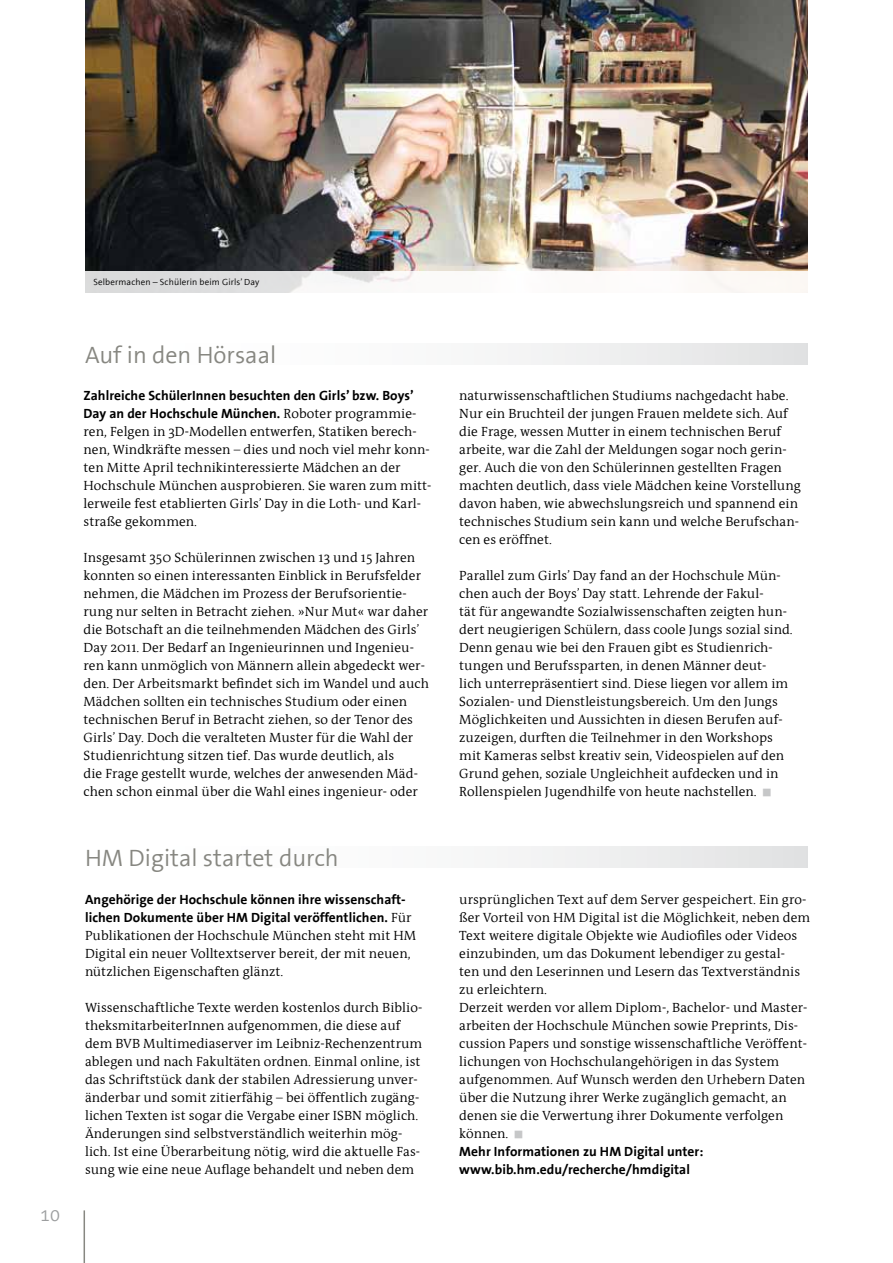
<style>
.page{position:relative;width:893px;height:1263px;background:#fff}
.page>*{position:absolute;margin:0;border:0;box-sizing:border-box;transform-origin:0 0}
.t1{font:24px "FHM The Sans";color:#878781}
.t2{font:18px "FHM The Sans";color:#9c9e9f}
.t3{font:13.5px/18px "FHM Antiqua";letter-spacing:.005em;color:#000}
.t4{font:9px "FHM The Sans";letter-spacing:.015em;color:#000}
.s1{font-weight:700}
.s2{color:#c6c7c8}
</style>
<div class="page">
<hr style="left:84px;top:1210px;width:1px;height:53px;background:#878781">
<img style="left:85px;top:0;width:723px;height:271px">
<div style="left:85px;top:343px;width:723px;height:21px;background:linear-gradient(to right,#fff,#e5e6e6)"></div>
<div style="left:85px;top:846px;width:723px;height:21px;background:linear-gradient(to right,#fff,#e5e6e6)"></div>
<svg style="left:85px;top:271px;width:723px;height:22px;fill:#fbf8f6"></svg>
<h2 class="t2" style="left:40px;top:1206px;width:21px">10</h2>
<p class="t4" style="left:94px;top:277px;width:167px">Selbermachen – Schülerin beim Girls’ Day</p>
<h1 class="t1" style="left:85px;top:342px;width:193px">Auf in den Hörsaal</h1>
<p class="t3" style="left:84px;top:387px;width:349px"><span class="s1">Zahlreiche SchülerInnen besuchten den Girls’ bzw. Boys’ Day an der Hochschule München.</span> Roboter programmie&shy;ren, Felgen in 3D-Modellen entwerfen, Statiken berech&shy;nen, Windkräfte messen – dies und noch viel mehr konn&shy;ten Mitte April technikinteressierte Mädchen an der Hochschule München ausprobieren. Sie waren zum mitt&shy;lerweile fest etablierten Girls’ Day in die Loth- und Karl&shy;straße gekommen.</p>
<p class="t3" style="left:84px;top:549px;width:347px">Insgesamt 350 Schülerinnen zwischen 13 und 15 Jahren konnten so einen interessanten Einblick in Berufsfelder nehmen, die Mädchen im Prozess der Berufsorientie&shy;rung nur selten in Betracht ziehen. »Nur Mut« war daher die Botschaft an die teilnehmenden Mädchen des Girls’ Day 2011. Der Bedarf an Ingenieurinnen und Ingenieu&shy;ren kann unmöglich von Männern allein abgedeckt wer&shy;den. Der Arbeitsmarkt befindet sich im Wandel und auch Mädchen sollten ein technisches Studium oder einen technischen Beruf in Betracht ziehen, so der Tenor des Girls’ Day. Doch die veralteten Muster für die Wahl der Studienrichtung sitzen tief. Das wurde deutlich, als<br>die Frage gestellt wurde, welches der anwesenden Mäd&shy;chen schon einmal über die Wahl eines ingenieur- oder</p>
<h1 class="t1" style="left:85px;top:845px;width:255px">HM Digital startet durch</h1>
<p class="t3" style="left:85px;top:891px;width:333px"><span class="s1">Angehörige der Hochschule können ihre wissenschaft&shy;lichen Dokumente über HM Digital veröffentlichen.</span> Für Publikationen der Hochschule München steht mit HM Digital ein neuer Volltextserver bereit, der mit neuen, nützlichen Eigenschaften glänzt.</p>
<p class="t3" style="left:85px;top:999px;width:339px">Wissenschaftliche Texte werden kostenlos durch Biblio&shy;theksmitarbeiterInnen aufgenommen, die diese auf dem BVB Multimediaserver im Leibniz-Rechenzentrum ablegen und nach Fakultäten ordnen. Einmal online, ist das Schriftstück dank der stabilen Adressierung unver&shy;änderbar und somit zitierfähig – bei öffentlich zugäng&shy;lichen Texten ist sogar die Vergabe einer ISBN möglich.<br>Änderungen sind selbstverständlich weiterhin mög&shy;lich. Ist eine Überarbeitung nötig, wird die aktuelle Fas&shy;sung wie eine neue Auflage behandelt und neben dem</p>
<p class="t3" style="left:459px;top:387px;width:343px">naturwissenschaftlichen Studiums nachgedacht habe.<br>Nur ein Bruchteil der jungen Frauen meldete sich. Auf die Frage, wessen Mutter in einem technischen Beruf arbeite, war die Zahl der Meldungen sogar noch gerin&shy;ger. Auch die von den Schülerinnen gestellten Fragen machten deutlich, dass viele Mädchen keine Vorstellung davon haben, wie abwechslungsreich und spannend ein technisches Studium sein kann und welche Berufschan&shy;cen es eröffnet.</p>
<p class="t3" style="left:459px;top:567px;width:335px">Parallel zum Girls’ Day fand an der Hochschule Mün&shy;chen auch der Boys’ Day statt. Lehrende der Fakul-<br>tät für angewandte Sozialwissenschaften zeigten hun&shy;dert neugierigen Schülern, dass coole Jungs sozial sind.<br>Denn genau wie bei den Frauen gibt es Studienrich&shy;tungen und Berufssparten, in denen Männer deut-<br>lich unterrepräsentiert sind. Diese liegen vor allem im Sozialen- und Dienstleistungsbereich. Um den Jungs Möglichkeiten und Aussichten in diesen Berufen auf&shy;zuzeigen, durften die Teilnehmer in den Workshops mit Kameras selbst kreativ sein, Videospielen auf den Grund gehen, soziale Ungleichheit aufdecken und in Rollenspielen Jugendhilfe von heute nachstellen. <span class="s2">■</span></p>
<p class="t3" style="left:459px;top:891px;width:353px">ursprünglichen Text auf dem Server gespeichert. Ein gro&shy;ßer Vorteil von HM Digital ist die Möglichkeit, neben dem Text weitere digitale Objekte wie Audiofiles oder Videos einzubinden, um das Dokument lebendiger zu gestal-<br>ten und den Leserinnen und Lesern das Textverständnis zu erleichtern.<br>Derzeit werden vor allem Diplom-, Bachelor- und Master&shy;arbeiten der Hochschule München sowie Preprints, Dis&shy;cussion Papers und sonstige wissenschaftliche Veröffent&shy;lichungen von Hochschulangehörigen in das System aufgenommen. Auf Wunsch werden den Urhebern Daten über die Nutzung ihrer Werke zugänglich gemacht, an denen sie die Verwertung ihrer Dokumente verfolgen können. <span class="s2">■<br></span><span class="s1">Mehr Informationen zu HM Digital unter: www.bib.hm.edu/recherche/hmdigital</span></p>
</div>
